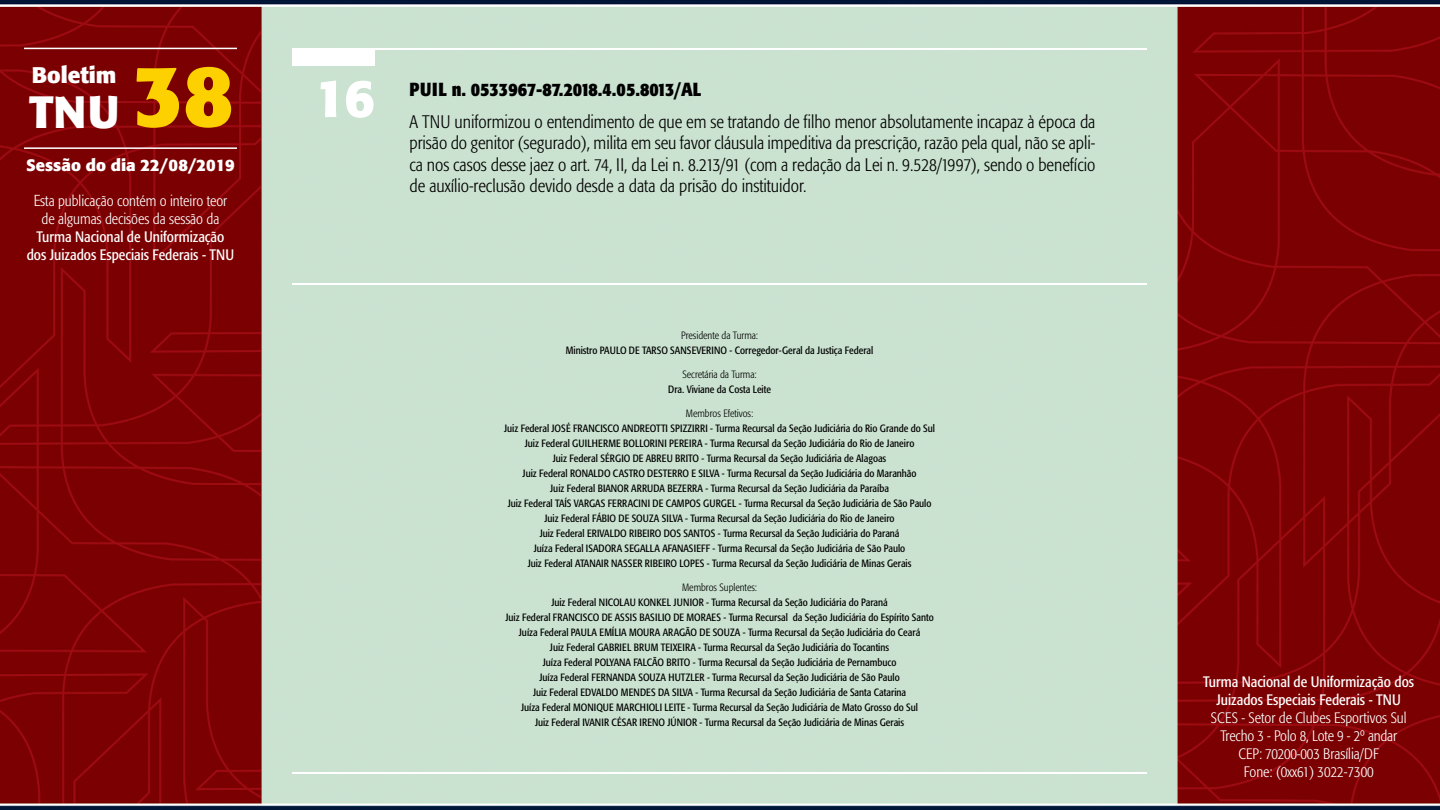
<style>
.page{position:relative;width:1440px;height:810px;background:#fff}
.page>*{position:absolute;margin:0;border:0;box-sizing:border-box;transform-origin:0 0}
.t1{font:700 52.5px "Formata";color:#fff}
.t2{font:700 45px "Formata";color:#fff}
.t3{font:700 22.5px "Formata";color:#fff}
.t4{font:700 condensed 18.75px "Formata";color:#000}
.t5{font:300 condensed 18px/21.6px "Formata";color:#000;text-align:justify}
.t6{font:700 16.5px "Formata";color:#fff}
.t7{font:300 condensed 15px/18px "Formata";color:#fff;text-align:center}
.t8{font:condensed 15px/18px "Formata";color:#fff;text-align:center}
.t9{font:condensed 10.5px/15px "Formata";color:#000;text-align:center}
.t10{font:300 condensed 10.5px "Formata";color:#000}
.s1{font-size:86.25px;color:#fdd000}
.s2{font-size:15.75px}
</style>
<div class="page">
<img style="left:0;top:0;width:1440px;height:810px">
<hr style="left:24px;top:48px;width:213px;height:1px;background:#fff">
<hr style="left:24px;top:147px;width:213px;height:2px;background:#fff">
<div style="left:292px;top:48px;width:83px;height:18px;background:#fff"></div>
<hr style="left:375px;top:48px;width:772px;height:2px;background:#fff">
<hr style="left:292px;top:284px;width:855px;height:1px;background:#fff">
<hr style="left:292px;top:772px;width:855px;height:2px;background:#fff">
<h3 class="t3" style="left:32px;top:61px;width:86px">Boletim</h3>
<h2 class="t2" style="left:29px;top:84px;width:206px">TNU <span class="s1">38</span></h2>
<h3 class="t6" style="left:26px;top:155px;width:210px">Sessão do dia 22/08/2019</h3>
<h3 class="t7" style="left:34px;top:192px;width:195px"><span class="s2">E</span>sta publicação contém o inteiro teor de algumas decisões da sessão da</h3>
<h3 class="t8" style="left:27px;top:227px;width:209px">Turma Nacional de Uniformização dos Juizados Especiais Federais - TNU</h3>
<h1 class="t1" style="left:315px;top:66px;width:62px">16</h1>
<h3 class="t4" style="left:410px;top:77px;width:293px">PUIL n. 0533967-87.2018.4.05.8013/AL</h3>
<p class="t5" style="left:410px;top:111px;width:687px">A TNU uniformizou o entendimento de que em se tratando de filho menor absolutamente incapaz à época da prisão do genitor (segurado), milita em seu favor cláusula impeditiva da prescrição, razão pela qual, não se apli&shy;ca nos casos desse jaez o art. 74, II, da Lei n. 8.213/91 (com a redação da Lei n. 9.528/1997), sendo o benefício de auxílio-reclusão devido desde a data da prisão do instituidor.</p>
<p class="t10" style="left:681px;top:330px;width:78px">Presidente da Turma:</p>
<p class="t9" style="left:566px;top:343px;width:309px">Ministro PAULO DE TARSO SANSEVERINO - Corregedor-Geral da Justiça Federal</p>
<p class="t10" style="left:683px;top:369px;width:76px">Secretária da Turma:</p>
<p class="t9" style="left:668px;top:382px;width:104px">Dra. Viviane da Costa Leite</p>
<p class="t10" style="left:686px;top:408px;width:69px">Membros Efetivos:</p>
<p class="t9" style="left:504px;top:421px;width:433px">Juiz Federal JOSÉ FRANCISCO ANDREOTTI SPIZZIRRI - Turma Recursal da Seção Judiciária do Rio Grande do Sul Juiz Federal GUILHERME BOLLORINI PEREIRA - Turma Recursal da Seção Judiciária do Rio de Janeiro<br>Juiz Federal SÉRGIO DE ABREU BRITO - Turma Recursal da Seção Judiciária de Alagoas<br>Juiz Federal RONALDO CASTRO DESTERRO E SILVA - Turma Recursal da Seção Judiciária do Maranhão<br>Juiz Federal BIANOR ARRUDA BEZERRA - Turma Recursal da Seção Judiciária da Paraíba<br>Juiz Federal TAÍS VARGAS FERRACINI DE CAMPOS GURGEL - Turma Recursal da Seção Judiciária de São Paulo Juiz Federal FÁBIO DE SOUZA SILVA - Turma Recursal da Seção Judiciária do Rio de Janeiro<br>Juiz Federal ERIVALDO RIBEIRO DOS SANTOS - Turma Recursal da Seção Judiciária do Paraná<br>Juíza Federal ISADORA SEGALLA AFANASIEFF - Turma Recursal da Seção Judiciária de São Paulo<br>Juiz Federal ATANAIR NASSER RIBEIRO LOPES - Turma Recursal da Seção Judiciária de Minas Gerais</p>
<p class="t10" style="left:682px;top:582px;width:77px">Membros Suplentes:</p>
<p class="t9" style="left:505px;top:595px;width:430px">Juiz Federal NICOLAU KONKEL JUNIOR - Turma Recursal da Seção Judiciária do Paraná<br>Juiz Federal FRANCISCO DE ASSIS BASILIO DE MORAES - Turma Recursal da Seção Judiciária do Espírito Santo Juíza Federal PAULA EMÍLIA MOURA ARAGÃO DE SOUZA - Turma Recursal da Seção Judiciária do Ceará<br>Juiz Federal GABRIEL BRUM TEIXEIRA - Turma Recursal da Seção Judiciária do Tocantins<br>Juíza Federal POLYANA FALCÃO BRITO - Turma Recursal da Seção Judiciária de Pernambuco<br>Juíza Federal FERNANDA SOUZA HUTZLER - Turma Recursal da Seção Judiciária de São Paulo<br>Juiz Federal EDVALDO MENDES DA SILVA - Turma Recursal da Seção Judiciária de Santa Catarina<br>Juíza Federal MONIQUE MARCHIOLI LEITE - Turma Recursal da Seção Judiciária de Mato Grosso do Sul<br>Juiz Federal IVANIR CÉSAR IRENO JÚNIOR - Turma Recursal da Seção Judiciária de Minas Gerais</p>
<h3 class="t8" style="left:1203px;top:672px;width:212px">Turma Nacional de Uniformização dos<br>Juizados Especiais Federais - TNU</h3>
<h3 class="t7" style="left:1211px;top:708px;width:197px">SCES - Setor de Clubes Esportivos Sul<br>Trecho 3 - Polo 8, Lote 9 - 2º andar<br>CEP: 70200-003 Brasília/DF<br>Fone: (0xx61) 3022-7300</h3>
</div>
